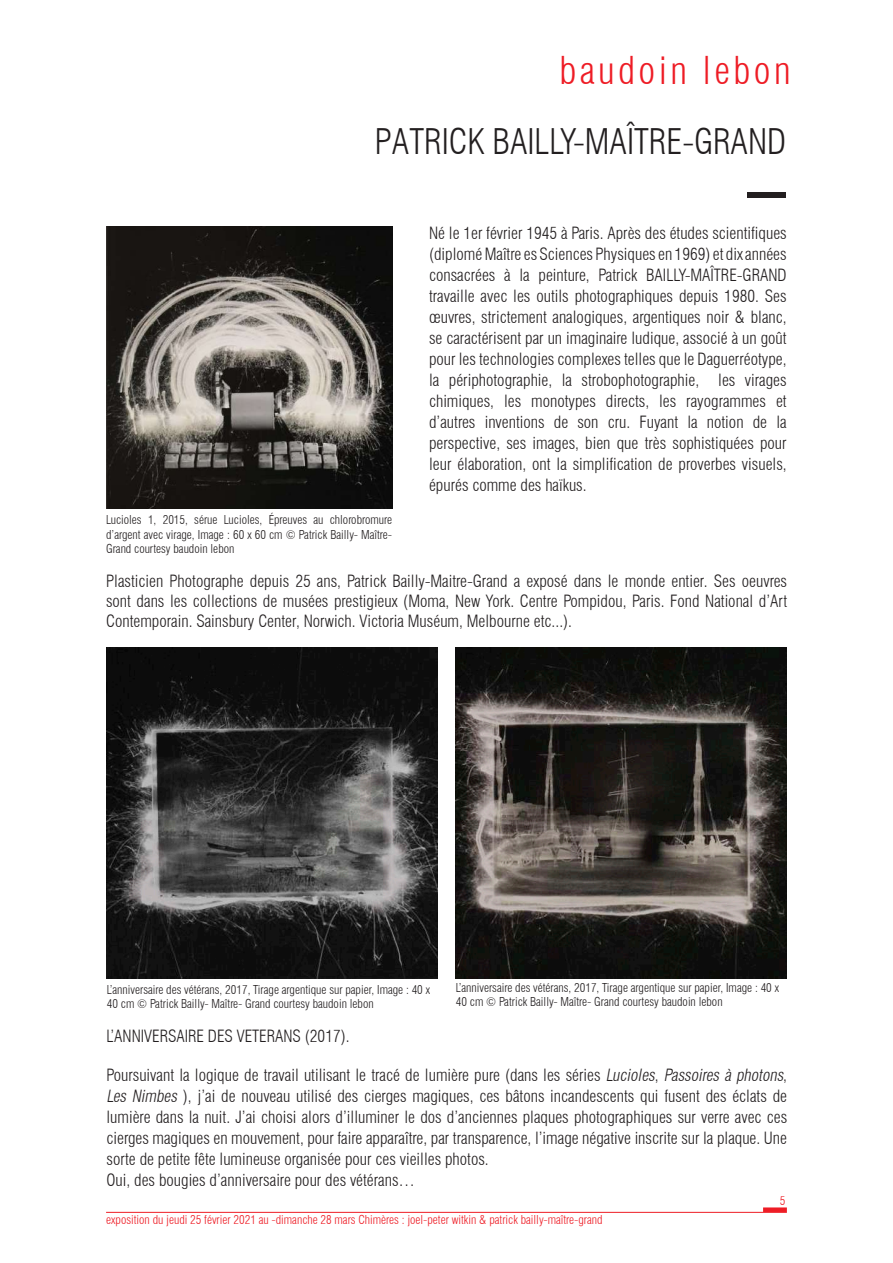
<style>
.page{position:relative;width:893px;height:1263px;background:#fff}
.page>*{position:absolute;margin:0;border:0;box-sizing:border-box;transform-origin:0 0}
.t1{font:300 condensed 37.5px "Swiss 721 BT";letter-spacing:.09em;color:#ee1c25}
.t2{font:300 condensed 34.5px "Swiss 721 BT";color:#231f20}
.t3{font:300 condensed 16.5px/21px "Swiss 721 BT";color:#231f20;text-align:justify}
.t4{font:300 condensed 12px/14.4px "Swiss 721 BT";color:#231f20}
.t5{font:300 condensed 12px "Swiss 721 BT";color:#ee1c25}
.s1{font-style:italic}
</style>
<div class="page">
<hr style="left:106px;top:1212px;width:681px;height:1px;background:#ee1c25">
<div style="left:763px;top:1207px;width:24px;height:5px;background:#ee1c25"></div>
<div style="left:748px;top:192px;width:38px;height:6px;background:#231f20"></div>
<img style="left:107px;top:647px;width:331px;height:331px">
<img style="left:456px;top:647px;width:331px;height:331px">
<img style="left:107px;top:227px;width:285px;height:282px">
<h1 class="t1" style="left:560px;top:48px;width:232px">baudoin lebon</h1>
<h2 class="t2" style="left:375px;top:121px;width:413px">PATRICK BAILLY-MAÎTRE-GRAND</h2>
<p class="t4" style="left:106px;top:513px;width:287px;text-align:justify">Lucioles 1, 2015, sérue Lucioles, Épreuves au chlorobromure d’argent avec virage, Image : 60 x 60 cm © Patrick Bailly- Maître-Grand courtesy baudoin lebon</p>
<p class="t3" style="left:429px;top:223px;width:359px">Né le 1er février 1945 à Paris. Après des études scientifiques (diplomé Maître es Sciences Physiques en 1969) et dix années consacrées à la peinture, Patrick BAILLY-MAÎTRE-GRAND travaille avec les outils photographiques depuis 1980. Ses œuvres, strictement analogiques, argentiques noir &amp; blanc, se caractérisent par un imaginaire ludique, associé à un goût pour les technologies complexes telles que le Daguerréotype, la périphotographie, la strobophotographie, les virages chimiques, les monotypes directs, les rayogrammes et d’autres inventions de son cru. Fuyant la notion de la perspective, ses images, bien que très sophistiquées pour leur élaboration, ont la simplification de proverbes visuels, épurés comme des haïkus.</p>
<p class="t3" style="left:106px;top:571px;width:682px;line-height:19.8px">Plasticien Photographe depuis 25 ans, Patrick Bailly-Maitre-Grand a exposé dans le monde entier. Ses oeuvres sont dans les collections de musées prestigieux (Moma, New York. Centre Pompidou, Paris. Fond National d’Art Contemporain. Sainsbury Center, Norwich. Victoria Muséum, Melbourne etc...).</p>
<p class="t4" style="left:107px;top:982px;width:325px">L’anniversaire des vétérans, 2017, Tirage argentique sur papier, Image : 40 x<br>40 cm © Patrick Bailly- Maître- Grand courtesy baudoin lebon</p>
<p class="t4" style="left:456px;top:980px;width:325px">L’anniversaire des vétérans, 2017, Tirage argentique sur papier, Image : 40 x<br>40 cm © Patrick Bailly- Maître- Grand courtesy baudoin lebon</p>
<p class="t3" style="left:107px;top:1025px;width:245px">L’ANNIVERSAIRE DES VETERANS (2017).</p>
<p class="t3" style="left:107px;top:1064px;width:682px;text-align:left">Poursuivant la logique de travail utilisant le tracé de lumière pure (dans les séries <span class="s1">Lucioles</span>, <span class="s1">Passoires à photons</span>, <span class="s1">Les Nimbes</span> ), j’ai de nouveau utilisé des cierges magiques, ces bâtons incandescents qui fusent des éclats de lumière dans la nuit. J’ai choisi alors d’illuminer le dos d’anciennes plaques photographiques sur verre avec ces cierges magiques en mouvement, pour faire apparaître, par transparence, l’image négative inscrite sur la plaque. Une sorte de petite fête lumineuse organisée pour ces vieilles photos.<br>Oui, des bougies d’anniversaire pour des vétérans…</p>
<p class="t5" style="left:106px;top:1212px;width:498px">exposition du jeudi 25 février 2021 au -dimanche 28 mars Chimères : joel-peter witkin &amp; patrick bailly-maître-grand</p>
<p class="t5" style="left:780px;top:1194px;width:7px">5</p>
</div>
